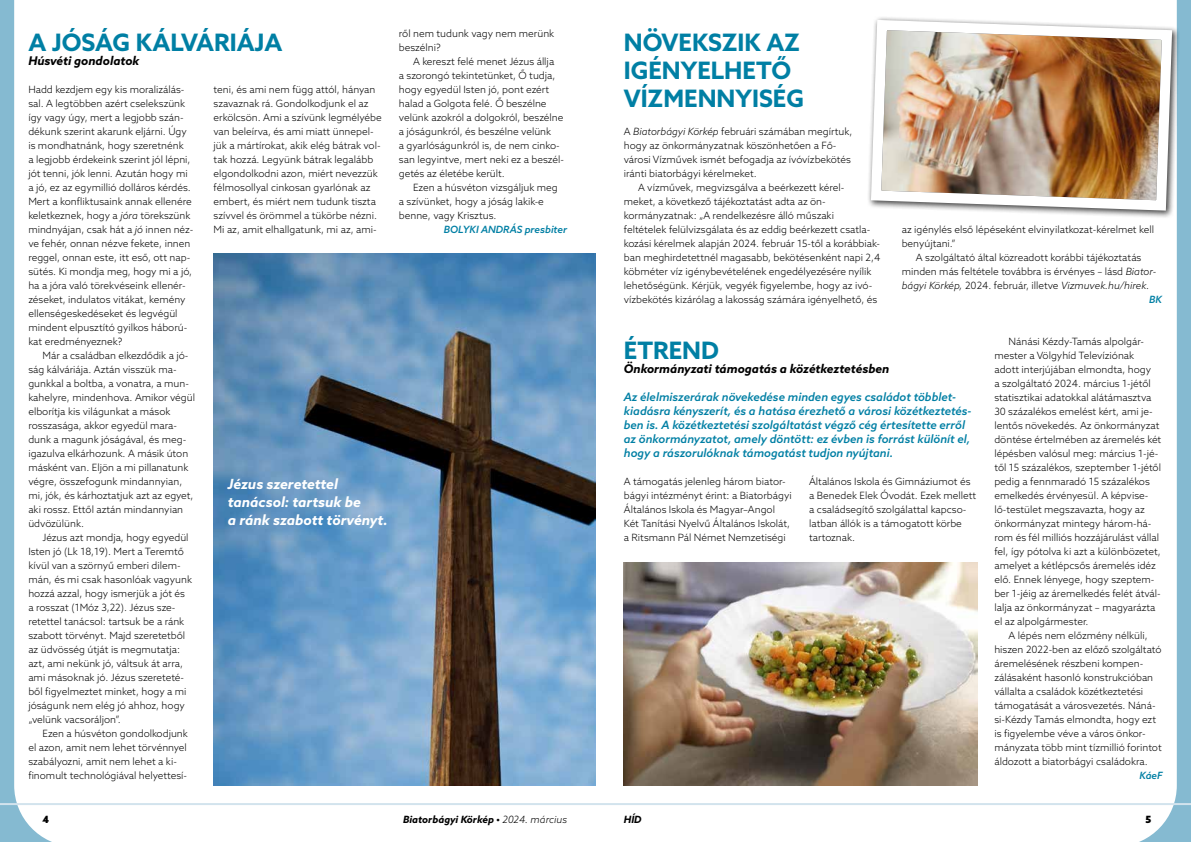
<style>
.page{position:relative;width:1191px;height:842px;background:#fff}
.page>*{position:absolute;margin:0;border:0;box-sizing:border-box;transform-origin:0 0}
.t1{font:700 24px/28px "Azo Sans";color:#007fa4}
.t2{font:italic 700 14px/18px "Azo Sans";color:#fff}
.t3{font:italic 700 12px "Azo Sans";color:#000}
.t4{font:italic 500 11.5px/14px "Azo Sans";color:#007fa4}
.t5{font:300 10px/14px "Azo Sans";color:#000}
.t6{font:italic 300 10px "Azo Sans";color:#000}
.t7{font:italic 700 10px "Azo Sans";color:#000}
.t8{font:italic 500 10px "Azo Sans";color:#007fa4}
.t9{font:900 10px "Azo Sans";color:#000}
.s1{font-style:italic}
.s2{font-style:normal}
.s3{font-weight:300}
</style>
<div class="page">
<svg style="left:0;top:0;width:52px;height:842px"></svg>
<svg style="left:1139px;top:0;width:52px;height:842px"></svg>
<hr style="left:0;top:803px;width:1191px;height:2px;background:#d2e3ed">
<img style="left:214px;top:254px;width:381px;height:531px">
<div style="left:867px;top:16px;width:312px;height:203px;background:#000;opacity:.75"></div>
<img style="left:867px;top:15px;width:310px;height:201px">
<img style="left:624px;top:562px;width:353px;height:223px">
<h1 class="t1" style="left:28px;top:28px;width:255px">A JÓSÁG KÁLVÁRIÁJA</h1>
<p class="t3" style="left:28px;top:53px;width:113px">Húsvéti gondolatok</p>
<p class="t5" style="left:28px;top:82px;width:166px">Hadd kezdjem egy kis moralizálás&shy;sal. A legtöbben azért cselekszünk így vagy úgy, mert a legjobb szán&shy;dékunk szerint akarunk eljárni. Úgy is mondhatnánk, hogy szeretnénk<br>a legjobb érdekeink szerint jól lépni, jót tenni, jók lenni. Azután hogy mi a jó, ez az egymillió dolláros kérdés.<br>Mert a konfliktusaink annak ellenére keletkeznek, hogy a <span class="s1">jóra</span> törekszünk mindnyájan, csak hát a <span class="s1">jó</span> innen néz&shy;ve fehér, onnan nézve fekete, innen reggel, onnan este, itt eső, ott nap&shy;sütés. Ki mondja meg, hogy mi a jó, ha a jóra való törekvéseink ellenér&shy;zéseket, indulatos vitákat, kemény ellenségeskedéseket és legvégül mindent elpusztító gyilkos háború&shy;kat eredményeznek?</p>
<p class="t5" style="left:28px;top:348px;width:168px;text-indent:14px">Már a családban elkezdődik a jó&shy;ság kálváriája. Aztán visszük ma&shy;gunkkal a boltba, a vonatra, a mun&shy;kahelyre, mindenhova. Amikor végül elborítja kis világunkat a mások rosszasága, akkor egyedül mara&shy;dunk a magunk jóságával, és meg&shy;igazulva elkárhozunk. A másik úton másként van. Eljön a mi pillanatunk végre, összefogunk mindannyian, mi, jók, és kárhoztatjuk azt az egyet, aki rossz. Ettől aztán mindannyian üdvözülünk.</p>
<p class="t5" style="left:28px;top:530px;width:165px;text-indent:14px">Jézus azt mondja, hogy egyedül Isten jó (Lk 18,19). Mert a Teremtő kívül van a szörnyű emberi dilem&shy;mán, és mi csak hasonlóak vagyunk hozzá azzal, hogy ismerjük a jót és a rosszat (1Móz 3,22). Jézus sze&shy;retettel tanácsol: tartsuk be a ránk szabott törvényt. Majd szeretetből az üdvösség útját is megmutatja: azt, ami nekünk jó, váltsuk át arra, ami másoknak jó. Jézus szereteté&shy;ből figyelmeztet minket, hogy a mi jóságunk nem elég jó ahhoz, hogy „velünk vacsoráljon”.</p>
<p class="t5" style="left:28px;top:726px;width:161px;text-indent:14px">Ezen a húsvéton gondolkodjunk el azon, amit nem lehet törvénnyel szabályozni, amit nem lehet a ki&shy;finomult technológiával helyettesí-</p>
<p class="t5" style="left:214px;top:82px;width:170px">teni, és ami nem függ attól, hányan szavaznak rá. Gondolkodjunk el az erkölcsön. Ami a szívünk legmélyébe van beleírva, és ami miatt ünnepel&shy;jük a mártírokat, akik elég bátrak vol&shy;tak hozzá. Legyünk bátrak legalább elgondolkodni azon, miért nevezzük félmosollyal cinkosan gyarlónak az embert, és miért nem tudunk tiszta szívvel és örömmel a tükörbe nézni.<br>Mi az, amit elhallgatunk, mi az, ami-</p>
<h2 class="t2" style="left:228px;top:475px;width:161px">Jézus szeretettel tanácsol: tartsuk be<br>a ránk szabott törvényt.</h2>
<p class="t5" style="left:399px;top:26px;width:157px">ről nem tudunk vagy nem merünk beszélni?</p>
<p class="t5" style="left:399px;top:54px;width:167px;text-indent:14px">A kereszt felé menet Jézus állja<br>a szorongó tekintetünket, Ő tudja, hogy egyedül Isten jó, pont ezért halad a Golgota felé. Ő beszélne velünk azokról a dolgokról, beszélne a jóságunkról, és beszélne velünk<br>a gyarlóságunkról is, de nem cinko&shy;san legyintve, mert neki ez a beszél&shy;getés az életébe került.</p>
<p class="t5" style="left:399px;top:180px;width:160px;text-indent:14px">Ezen a húsvéton vizsgáljuk meg a szívünket, hogy a jóság lakik-e benne, vagy Krisztus.</p>
<p class="t8" style="left:444px;top:223px;width:125px">BOLYKI ANDRÁS presbiter</p>
<h1 class="t1" style="left:624px;top:28px;width:182px">NÖVEKSZIK AZ<br>IGÉNYELHETŐ<br>VÍZMENNYISÉG</h1>
<p class="t5" style="left:624px;top:124px;width:230px">A <span class="s1">Biatorbágyi Körkép</span> februári számában megírtuk, hogy az önkormányzatnak köszönhetően a Fő&shy;városi Vízművek ismét befogadja az ívóvízbekötés iránti biatorbágyi kérelmeket.</p>
<p class="t5" style="left:624px;top:180px;width:258px;text-indent:14px">A vízművek, megvizsgálva a beérkezett kérel-<br>meket, a következő tájékoztatást adta az ön&shy;kormányzatnak: „A rendelkezésre álló műszaki<br>feltételek felülvizsgálata és az eddig beérkezett csatla&shy;kozási kérelmek alapján 2024. február 15-től a korábbiak&shy;ban meghirdetettnél magasabb, bekötésenként napi 2,4 köbméter víz igénybevételének engedélyezésére nyílik lehetőségünk. Kérjük, vegyék figyelembe, hogy az ivó&shy;vízbekötés kizárólag a lakosság számára igényelhető, és</p>
<p class="t5" style="left:901px;top:222px;width:254px">az igénylés első lépéseként elvinyilatkozat-kérelmet kell benyújtani.”</p>
<p class="t5" style="left:916px;top:250px;width:227px">A szolgáltató által közreadott korábbi tájékoztatás</p>
<p class="t5" style="left:901px;top:264px;width:256px">minden más feltétele továbbra is érvényes – lásd <span class="s1">Biator-</span></p>
<p class="t6" style="left:901px;top:279px;width:249px">bágyi Körkép, <span class="s2">2024. február, illetve</span> Vizmuvek.hu/hirek.</p>
<p class="t8" style="left:1149px;top:293px;width:14px">BK</p>
<h1 class="t1" style="left:624px;top:336px;width:97px">ÉTREND</h1>
<p class="t3" style="left:624px;top:361px;width:267px">Önkormányzati támogatás a közétkeztetésben</p>
<p class="t4" style="left:624px;top:390px;width:349px">Az élelmiszerárak növekedése minden egyes családot többlet&shy;kiadásra kényszerít, és a hatása érezhető a városi közétkeztetés&shy;ben is. A közétkeztetési szolgáltatást végző cég értesítette erről az önkormányzatot, amely döntött: ez évben is forrást különít el, hogy a rászorulóknak támogatást tudjon nyújtani.</p>
<p class="t5" style="left:624px;top:474px;width:169px">A támogatás jelenleg három biator&shy;bágyi intézményt érint: a Biatorbágyi Általános Iskola és Magyar–Angol Két Tanítási Nyelvű Általános Iskolát, a Ritsmann Pál Német Nemzetiségi</p>
<p class="t5" style="left:809px;top:474px;width:169px">Általános Iskola és Gimnáziumot és a Benedek Elek Óvodát. Ezek mellett a családsegítő szolgálattal kapcso&shy;latban állók is a támogatott körbe tartoznak.</p>
<p class="t5" style="left:994px;top:334px;width:168px;text-indent:14px">Nánási Kézdy-Tamás alpolgár&shy;mester a Völgyhíd Televíziónak adott interjújában elmondta, hogy<br>a szolgáltató 2024. március 1-jétől statisztikai adatokkal alátámasztva 30 százalékos emelést kért, ami je&shy;lentős növekedés. Az önkormányzat döntése értelmében az áremelés két lépésben valósul meg: március 1-jé&shy;től 15 százalékos, szeptember 1-jétől pedig a fennmaradó 15 százalékos emelkedés érvényesül. A képvise&shy;lő-testület megszavazta, hogy az önkormányzat mintegy három-há&shy;rom és fél milliós hozzájárulást vállal fel, így pótolva ki azt a különbözetet, amelyet a kétlépcsős áremelés idéz elő. Ennek lényege, hogy szeptem&shy;ber 1-jéig az áremelkedés felét átvál&shy;lalja az önkormányzat – magyarázta el az alpolgármester.</p>
<p class="t5" style="left:994px;top:628px;width:169px;text-indent:14px">A lépés nem előzmény nélküli, hiszen 2022-ben az előző szolgáltató áremelésének részbeni kompen&shy;zálásaként hasonló konstrukcióban vállalta a családok közétkeztetési támogatását a városvezetés. Náná&shy;si-Kézdy Tamás elmondta, hogy ezt is figyelembe véve a város önkor&shy;mányzata több mint tízmillió forintot áldozott a biatorbágyi családokra.</p>
<p class="t8" style="left:1139px;top:769px;width:24px">KáeF</p>
<p class="t9" style="left:43px;top:813px;width:8px">4</p>
<p class="t7" style="left:403px;top:813px;width:165px">Biatorbágyi Körkép • <span class="s3">2024. március</span></p>
<p class="t7" style="left:624px;top:813px;width:19px">HÍD</p>
<p class="t9" style="left:1145px;top:813px;width:7px">5</p>
</div>
